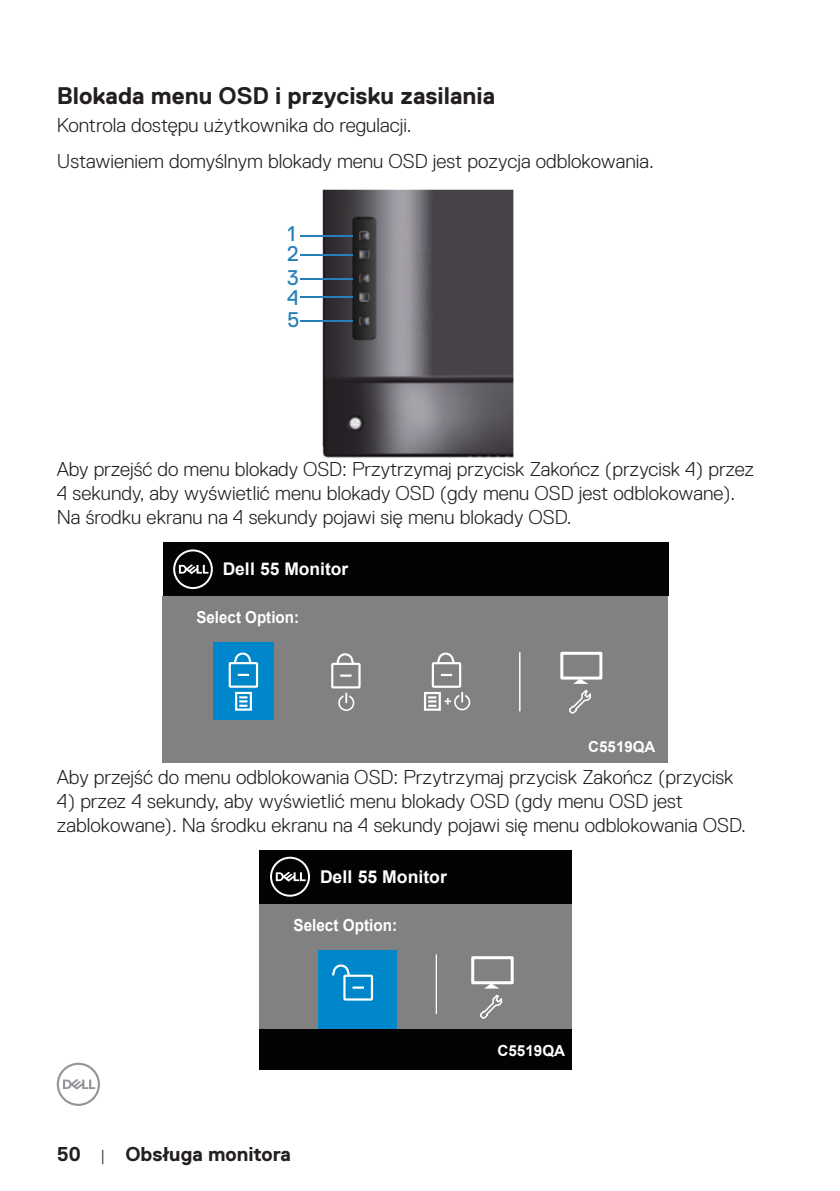
<style>
.page{position:relative;width:840px;height:1191px;background:#fff}
.page>*{position:absolute;margin:0;border:0;box-sizing:border-box;transform-origin:0 0}
.t1{font:700 24px "Dell Replica";color:#231f20}
.t2{font:21.2px/21.2px "Dell Replica";color:#267fb9}
.t3{font:300 20px/24px "Dell Replica";color:#231f20}
.t4{font:700 20px "Dell Replica";color:#231f20}
.t5{font:700 17.6px "Arial";color:#fff}
.t6{font:700 17.4px "Arial";color:#fff}
.t7{font:700 16.6px "Arial";color:#fff;scale:.92 1}
.t8{font:700 16.4px "Arial";color:#fff;scale:.92 1}
.t9{font:700 15.2px "Arial";color:#fff}
.t10{font:700 13px "Arial";color:#fff}
.s1{font-weight:300;font-size:16px}
</style>
<div class="page">
<svg style="left:57px;top:1062px;width:43px;height:44px"></svg>
<img style="left:322px;top:190px;width:191px;height:268px">
<img style="left:387px;top:272px;width:43px;height:14px">
<img style="left:387px;top:292px;width:29px;height:13px">
<img style="left:387px;top:318px;width:51px;height:13px">
<img style="left:387px;top:248px;width:44px;height:14px">
<img style="left:387px;top:227px;width:21px;height:17px">
<hr style="left:300px;top:235px;width:52px;height:2px;background:#267fb9">
<hr style="left:300px;top:254px;width:52px;height:2px;background:#267fb9">
<hr style="left:300px;top:278px;width:52px;height:2px;background:#267fb9">
<hr style="left:300px;top:296px;width:52px;height:2px;background:#267fb9">
<hr style="left:300px;top:320px;width:52px;height:2px;background:#267fb9">
<div style="left:163px;top:596px;width:504px;height:166px;background:#818181"></div>
<div style="left:163px;top:542px;width:504px;height:54px;background:#030303"></div>
<svg style="left:173px;top:549px;width:40px;height:40px"></svg>
<div style="left:331px;top:663px;width:29px;height:25px;border:2px solid #fff"></div>
<svg style="left:340px;top:674px;width:11px;height:2px"></svg>
<svg style="left:335px;top:653px;width:20px;height:13px"></svg>
<svg style="left:338px;top:692px;width:16px;height:19px"></svg>
<div style="left:431px;top:662px;width:30px;height:26px;border:2px solid #fff"></div>
<svg style="left:440px;top:674px;width:12px;height:2px"></svg>
<svg style="left:435px;top:652px;width:20px;height:13px"></svg>
<div style="left:423px;top:692px;width:17px;height:18px;border:2px solid #fff"></div>
<svg style="left:428px;top:696px;width:8px;height:11px"></svg>
<svg style="left:454px;top:692px;width:16px;height:18px"></svg>
<div style="left:560px;top:652px;width:42px;height:27px;border:3px solid #fff"></div>
<svg style="left:568px;top:678px;width:23px;height:36px"></svg>
<hr style="left:519px;top:652px;width:1px;height:59px;background:#fff">
<div style="left:213px;top:642px;width:60px;height:78px;background:#0087cb"></div>
<div style="left:228px;top:662px;width:30px;height:25px;border:2px solid #fff"></div>
<svg style="left:237px;top:674px;width:12px;height:2px"></svg>
<svg style="left:233px;top:652px;width:19px;height:13px"></svg>
<div style="left:235px;top:692px;width:17px;height:18px;border:2px solid #fff"></div>
<svg style="left:239px;top:696px;width:8px;height:11px"></svg>
<div style="left:259px;top:904px;width:312px;height:126px;background:#818181"></div>
<div style="left:259px;top:850px;width:312px;height:53px;background:#030303"></div>
<svg style="left:270px;top:856px;width:40px;height:40px"></svg>
<div style="left:471px;top:956px;width:42px;height:28px;border:3px solid #fff"></div>
<svg style="left:479px;top:983px;width:24px;height:36px"></svg>
<hr style="left:435px;top:954px;width:1px;height:60px;background:#fff">
<div style="left:318px;top:950px;width:78px;height:79px;background:#0087cb"></div>
<div style="left:343px;top:974px;width:30px;height:26px;border:2px solid #fff"></div>
<svg style="left:352px;top:986px;width:12px;height:2px"></svg>
<svg style="left:332px;top:964px;width:18px;height:13px"></svg>
<div style="left:259px;top:1029px;width:312px;height:40px;background:#030303"></div>
<p class="t1" style="left:57px;top:82px;width:439px">Blokada menu OSD i przycisku zasilania</p>
<p class="t3" style="left:57px;top:107px;width:598px;line-height:35.4px">Kontrola dostępu użytkownika do regulacji.<br>Ustawieniem domyślnym blokady menu OSD jest pozycja odblokowania.</p>
<p class="t2" style="left:287px;top:223px;width:13px;line-height:20.6px">1<br>2</p>
<p class="t2" style="left:287px;top:267px;width:14px;text-align:justify">3<br>4<br>5</p>
<p class="t3" style="left:57px;top:457px;width:698px">Aby przejść do menu blokady OSD: Przytrzymaj przycisk Zakończ (przycisk 4) przez<br>4 sekundy, aby wyświetlić menu blokady OSD (gdy menu OSD jest odblokowane).<br>Na środku ekranu na 4 sekundy pojawi się menu blokady OSD.</p>
<p class="t6" style="left:223px;top:562px;width:127px">Dell 55 Monitor</p>
<p class="t8" style="left:196px;top:611px;width:113px">Select Option:</p>
<p class="t10" style="left:444px;top:696px;width:9px">+</p>
<p class="t9" style="left:588px;top:741px;width:69px">C5519QA</p>
<p class="t3" style="left:57px;top:764px;width:678px">Aby przejść do menu odblokowania OSD: Przytrzymaj przycisk Zakończ (przycisk</p>
<p class="t3" style="left:57px;top:788px;width:690px">4) przez 4 sekundy, aby wyświetlić menu blokady OSD (gdy menu OSD jest zablokowane). Na środku ekranu na 4 sekundy pojawi się menu odblokowania OSD.</p>
<p class="t5" style="left:320px;top:869px;width:128px">Dell 55 Monitor</p>
<p class="t7" style="left:293px;top:918px;width:114px">Select Option:</p>
<p class="t4" style="left:57px;top:1143px;width:236px">50 <span class="s1">|</span> Obsługa monitora</p>
<p class="t9" style="left:497px;top:1044px;width:69px">C5519QA</p>
</div>
